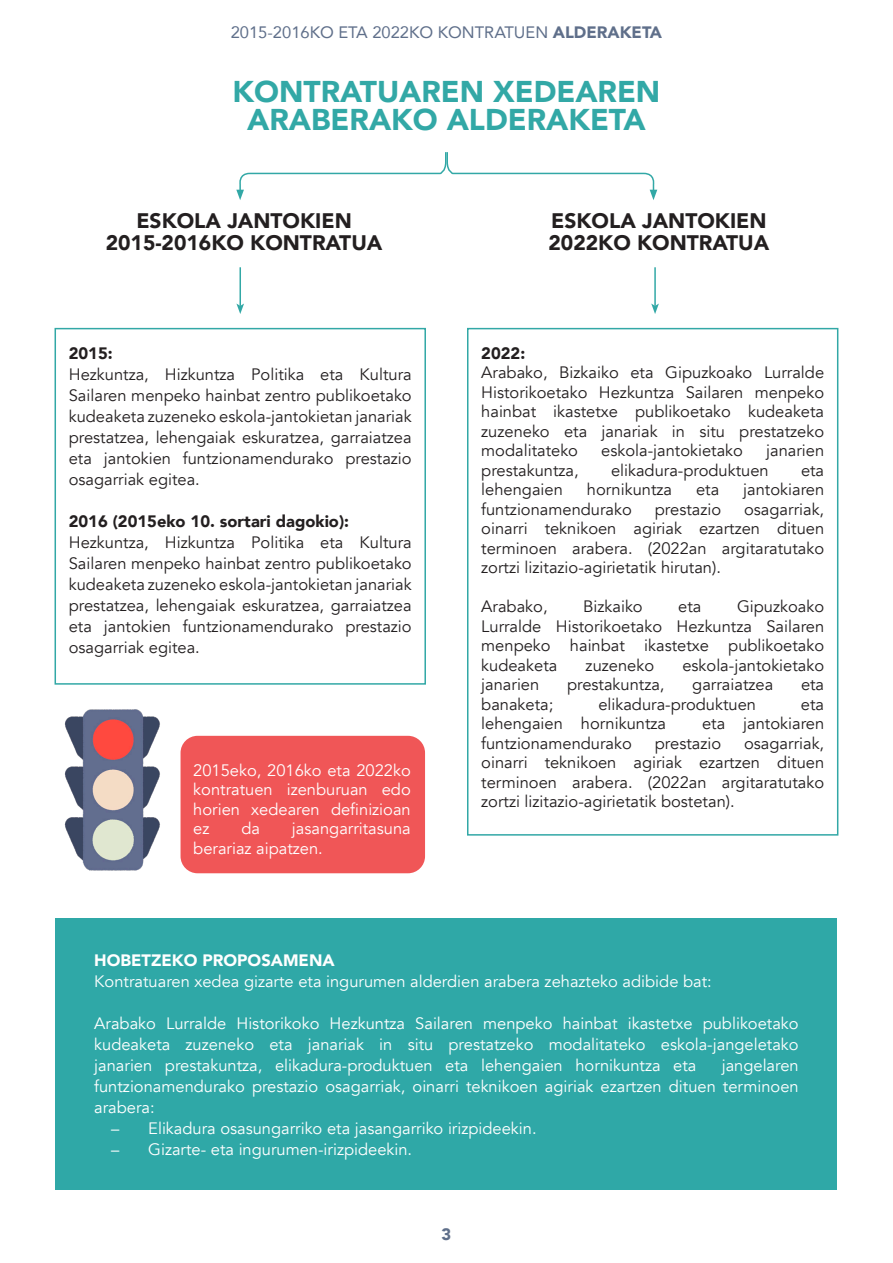
<style>
.page{position:relative;width:893px;height:1263px;background:#fff}
.page>*{position:absolute;margin:0;border:0;box-sizing:border-box;transform-origin:0 0}
.t1{font:900 30px "Avenir";color:#32a8a6}
.t2{font:900 21px "Avenir";color:#231f20}
.t3{font:16.5px/19.5px "Avenir";color:#231f20;text-align:justify}
.t4{font:16.5px/19.5px "Avenir";color:#fff;text-align:justify}
.t5{font:900 16.5px "Avenir";color:#231f20}
.t6{font:16.5px "Avenir";color:#5f6f8a}
.t7{font:900 16.5px "Avenir";color:#fff}
.t8{font:900 16.5px "Avenir";color:#5f6f8a}
.s1{font-weight:900}
</style>
<div class="page">
<svg style="left:236px;top:152px;width:421px;height:48px"></svg>
<div style="left:55px;top:328px;width:371px;height:357px;border:2px solid #32a8a6"></div>
<div style="left:467px;top:328px;width:371px;height:508px;border:2px solid #32a8a6"></div>
<div style="left:181px;top:736px;width:244px;height:137px;background:#f05657;border-radius:17px"></div>
<hr style="left:239px;top:267px;width:2px;height:39px;background:#32a8a6">
<svg style="left:236px;top:304px;width:8px;height:10px"></svg>
<hr style="left:654px;top:267px;width:2px;height:39px;background:#32a8a6">
<svg style="left:651px;top:304px;width:8px;height:10px"></svg>
<div style="left:56px;top:918px;width:781px;height:272px;background:#2fa8a7"></div>
<img style="left:64px;top:709px;width:121px;height:162px">
<p class="t6" style="left:231px;top:19px;width:433px">2015-2016KO ETA 2022KO KONTRATUEN <span class="s1">ALDERAKETA</span></p>
<p class="t1" style="left:233px;top:66px;width:429px">KONTRATUAREN XEDEAREN</p>
<p class="t1" style="left:247px;top:94px;width:400px">ARABERAKO ALDERAKETA</p>
<p class="t2" style="left:136px;top:202px;width:217px">ESKOLA JANTOKIEN</p>
<p class="t2" style="left:106px;top:225px;width:278px">2015-2016KO KONTRATUA</p>
<p class="t5" style="left:69px;top:339px;width:45px">2015:</p>
<p class="t3" style="left:69px;top:364px;width:344px;line-height:21px">Hezkuntza, Hizkuntza Politika eta Kultura Sailaren menpeko hainbat zentro publikoetako kudeaketa zuzeneko eskola-jantokietan janariak prestatzea, lehengaiak eskuratzea, garraiatzea eta jantokien funtzionamendurako prestazio osagarriak egitea.</p>
<p class="t5" style="left:69px;top:507px;width:282px">2016 (2015eko 10. sortari dagokio):</p>
<p class="t3" style="left:69px;top:532px;width:344px;line-height:21px">Hezkuntza, Hizkuntza Politika eta Kultura Sailaren menpeko hainbat zentro publikoetako kudeaketa zuzeneko eskola-jantokietan janariak prestatzea, lehengaiak eskuratzea, garraiatzea eta jantokien funtzionamendurako prestazio osagarriak egitea.</p>
<p class="t4" style="left:193px;top:760px;width:219px">2015eko, 2016ko eta 2022ko kontratuen izenburuan edo horien xedearen definizioan ez</p>
<p class="t4" style="left:241px;top:819px;width:20px">da</p>
<p class="t4" style="left:193px;top:819px;width:219px;text-indent:99px">jasangarritasuna berariaz aipatzen.</p>
<p class="t2" style="left:551px;top:202px;width:217px">ESKOLA JANTOKIEN</p>
<p class="t2" style="left:548px;top:225px;width:222px">2022KO KONTRATUA</p>
<p class="t5" style="left:481px;top:339px;width:45px">2022:</p>
<p class="t3" style="left:481px;top:363px;width:344px">Arabako, Bizkaiko eta Gipuzkoako Lurralde Historikoetako Hezkuntza Sailaren menpeko hainbat ikastetxe publikoetako kudeaketa zuzeneko eta janariak in situ prestatzeko modalitateko</p>
<p class="t3" style="left:601px;top:441px;width:143px">eskola-jantokietako</p>
<p class="t3" style="left:766px;top:441px;width:60px">janarien</p>
<p class="t3" style="left:481px;top:460px;width:99px">prestakuntza,</p>
<p class="t3" style="left:611px;top:460px;width:159px">elikadura-produktuen</p>
<p class="t3" style="left:801px;top:460px;width:25px">eta</p>
<p class="t3" style="left:481px;top:480px;width:83px">lehengaien</p>
<p class="t3" style="left:587px;top:480px;width:87px">hornikuntza</p>
<p class="t3" style="left:696px;top:480px;width:25px">eta</p>
<p class="t3" style="left:743px;top:480px;width:82px">jantokiaren</p>
<p class="t3" style="left:481px;top:499px;width:152px">funtzionamendurako</p>
<p class="t3" style="left:655px;top:499px;width:68px">prestazio</p>
<p class="t3" style="left:481px;top:499px;width:344px;text-indent:263px">osagarriak, oinarri teknikoen agiriak ezartzen dituen terminoen arabera. (2022an argitaratutako zortzi lizitazio-agirietatik hirutan).</p>
<p class="t3" style="left:481px;top:597px;width:68px">Arabako,</p>
<p class="t3" style="left:583px;top:597px;width:61px">Bizkaiko</p>
<p class="t3" style="left:678px;top:597px;width:25px">eta</p>
<p class="t3" style="left:481px;top:597px;width:344px;text-indent:256px">Gipuzkoako Lurralde Historikoetako Hezkuntza Sailaren menpeko hainbat ikastetxe publikoetako kudeaketa</p>
<p class="t3" style="left:586px;top:655px;width:70px">zuzeneko</p>
<p class="t3" style="left:682px;top:655px;width:143px">eskola-jantokietako</p>
<p class="t3" style="left:481px;top:675px;width:60px">janarien</p>
<p class="t3" style="left:567px;top:675px;width:99px">prestakuntza,</p>
<p class="t3" style="left:692px;top:675px;width:82px">garraiatzea</p>
<p class="t3" style="left:801px;top:675px;width:25px">eta</p>
<p class="t3" style="left:481px;top:694px;width:74px">banaketa;</p>
<p class="t3" style="left:598px;top:694px;width:159px">elikadura-produktuen</p>
<p class="t3" style="left:801px;top:694px;width:25px">eta</p>
<p class="t3" style="left:481px;top:714px;width:186px">lehengaien hornikuntza</p>
<p class="t3" style="left:702px;top:714px;width:124px">eta jantokiaren</p>
<p class="t3" style="left:481px;top:733px;width:152px">funtzionamendurako</p>
<p class="t3" style="left:655px;top:733px;width:68px">prestazio</p>
<p class="t3" style="left:481px;top:733px;width:344px;text-indent:263px">osagarriak, oinarri teknikoen agiriak ezartzen dituen terminoen arabera. (2022an argitaratutako zortzi lizitazio-agirietatik bostetan).</p>
<p class="t7" style="left:94px;top:946px;width:242px">HOBETZEKO PROPOSAMENA</p>
<p class="t4" style="left:94px;top:972px;width:619px">Kontratuaren xedea gizarte eta ingurumen alderdien arabera zehazteko adibide bat:</p>
<p class="t4" style="left:94px;top:1013px;width:706px;line-height:21px">Arabako Lurralde Historikoko Hezkuntza Sailaren menpeko hainbat ikastetxe publikoetako kudeaketa zuzeneko eta janariak in situ prestatzeko modalitateko eskola-jangeletako janarien prestakuntza, elikadura-produktuen eta lehengaien hornikuntza eta</p>
<p class="t4" style="left:94px;top:1055px;width:706px;line-height:21px;text-indent:627px">jangelaren funtzionamendurako prestazio osagarriak, oinarri teknikoen agiriak ezartzen dituen terminoen arabera:</p>
<p class="t4" style="left:111px;top:1119px;width:427px">– Elikadura osasungarriko eta jasangarriko irizpideekin.</p>
<p class="t4" style="left:111px;top:1140px;width:302px">– Gizarte- eta ingurumen-irizpideekin.</p>
<p class="t8" style="left:442px;top:1220px;width:11px">3</p>
</div>
